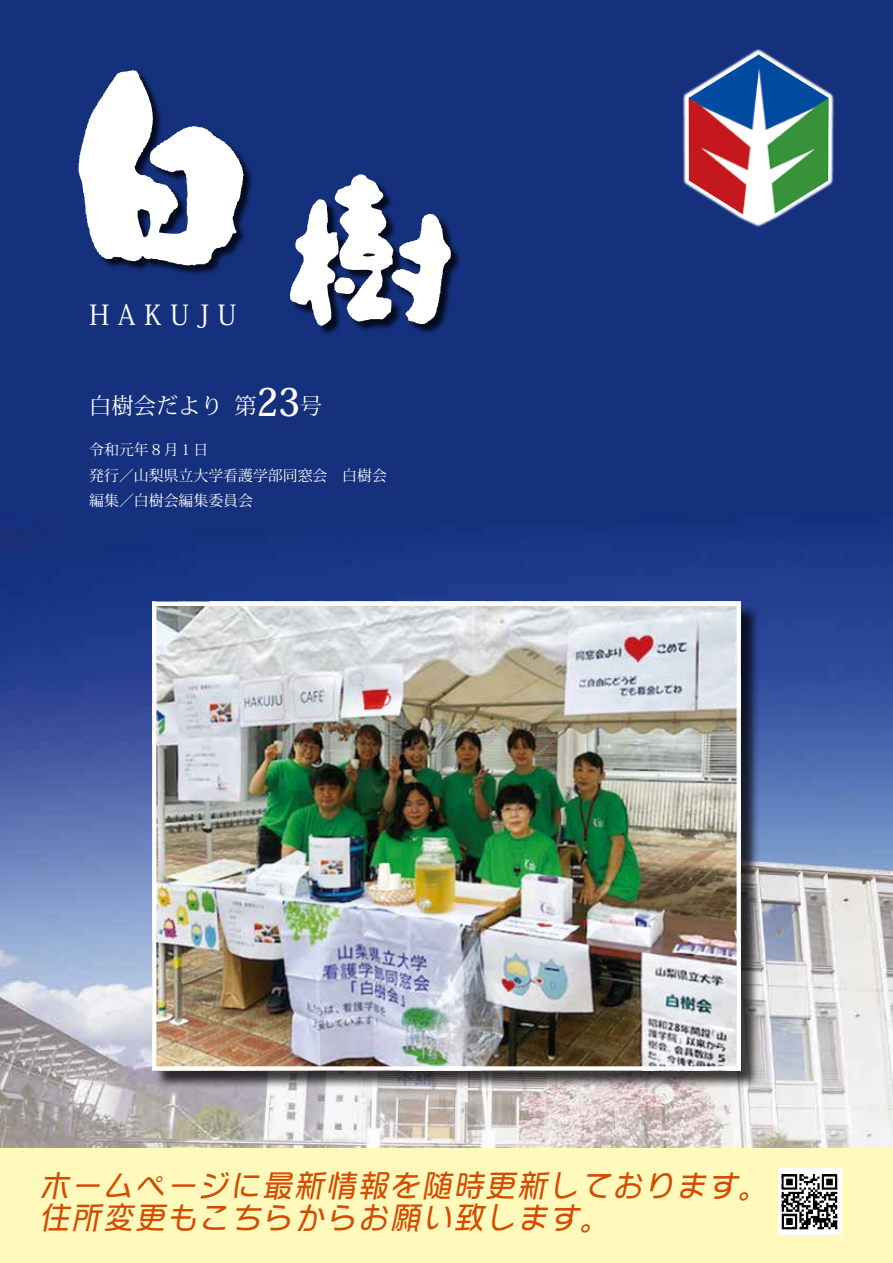
<style>
.page{position:relative;width:893px;height:1263px;background:#fff}
.page>*{position:absolute;margin:0;border:0;box-sizing:border-box;transform-origin:0 0}
.t1{font:700 38.25px "Koz Min Pro";color:#fff;scale:.9 1}
.t2{font:italic 31.95px/32px "DFPOP Mix Std W4";color:#d34c02}
.t3{font:27.6px "Koz Min Pro";letter-spacing:.3em;color:#fff}
.t4{font:22.35px "Koz Min Pro";color:#fff}
.t5{font:14.85px/25.5px "Koz Min Pro";color:#fff}
</style>
<div class="page">
<img style="left:0;top:0;width:893px;height:1148px">
<div style="left:0;top:1148px;width:893px;height:115px;background:#fffabc"></div>
<div style="left:80px;top:72px;width:381px;height:264px;background:#000;opacity:.75"></div>
<svg style="left:79px;top:70px;width:372px;height:256px;fill:#15307d"></svg>
<svg style="left:682px;top:48px;width:152px;height:179px;background:#445a97"></svg>
<img style="left:688px;top:54px;width:141px;height:168px">
<div style="left:778px;top:1168px;width:63px;height:67px;background:#fff"></div>
<img style="left:781px;top:1174px;width:57px;height:56px">
<div style="left:154px;top:604px;width:606px;height:485px;background:#000;opacity:.75"></div>
<img style="left:157px;top:607px;width:579px;height:458px">
<div style="left:152px;top:602px;width:589px;height:468px;border:4px solid #fff"></div>
<p class="t3" style="left:89px;top:295px;width:149px">HAKUJU</p>
<p class="t1" style="left:257px;top:374px;width:49px">23</p>
<p class="t4" style="left:89px;top:390px;width:135px">白樹会だより</p>
<p class="t5" style="left:89px;top:437px;width:299px">令和元年８月１日<br>発行／山梨県立大学看護学部同窓会　白樹会編集／白樹会編集委員会</p>
<p class="t4" style="left:234px;top:390px;width:24px">第</p>
<p class="t4" style="left:300px;top:390px;width:24px">号</p>
<p class="t2" style="left:580px;top:1169px;width:166px;text-indent:-542px">ホームページに最新情報を随時更新しております。</p>
<p class="t2" style="left:739px;top:1169px;width:39px">。</p>
<p class="t2" style="left:38px;top:1201px;width:550px">住所変更もこちらからお願い致します</p>
</div>
